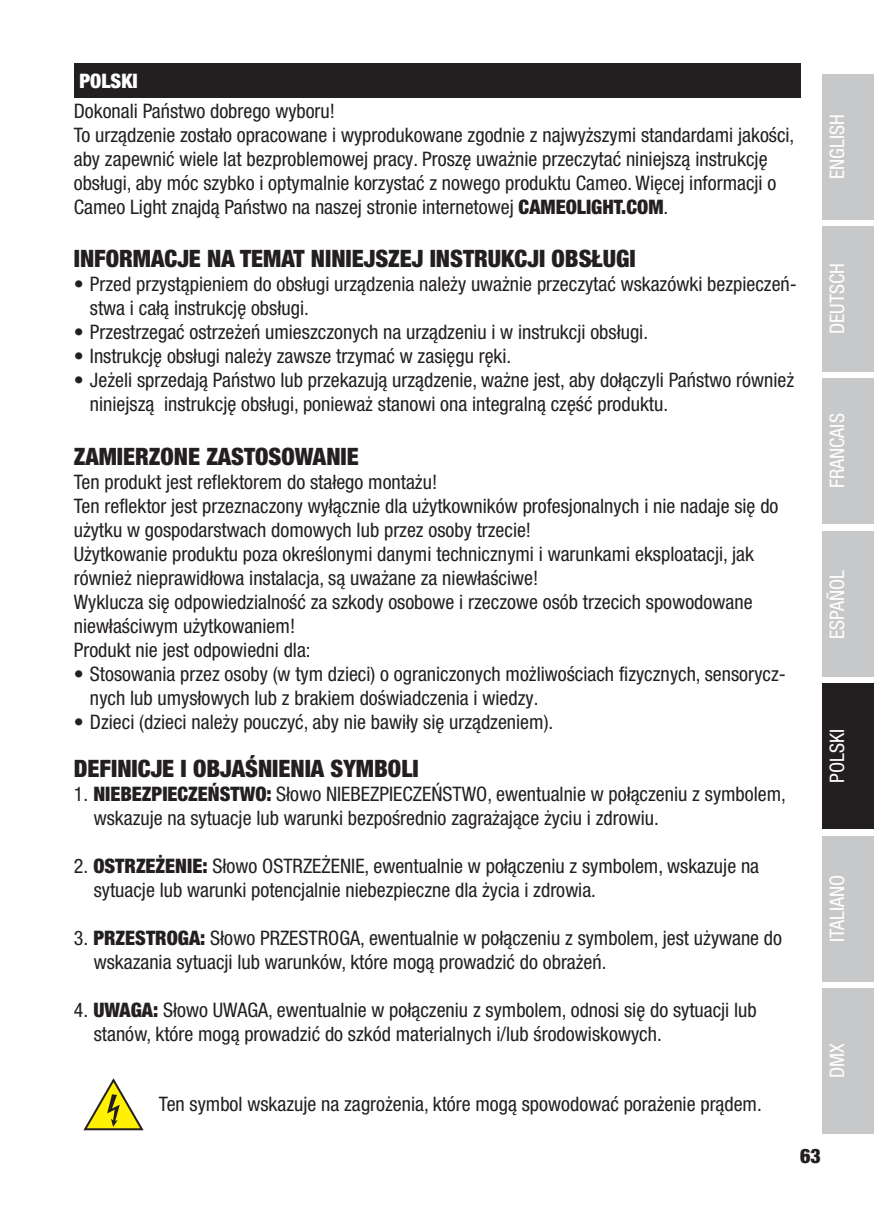
<style>
.page{position:relative;width:874px;height:1225px;background:#fff}
.page>*{position:absolute;margin:0;border:0;box-sizing:border-box;transform-origin:0 0}
.t1{font:900 condensed 24px "Helvetica Neue LT Pro";color:#231f20}
.t2{font:condensed 20px/24px "Helvetica Neue LT Pro";color:#231f20}
.t3{font:condensed 20px "Helvetica Neue LT Std";color:#fff}
.t4{font:900 condensed 20px "Helvetica Neue LT Pro";color:#fff}
.t5{font:900 condensed 20px "Helvetica Neue LT Std";color:#231f20}
.s1{font-weight:900}
</style>
<div class="page">
<div style="left:821px;top:988px;width:52px;height:146px;background:#c7c8ca"></div>
<div style="left:821px;top:74px;width:52px;height:145px;background:#c7c8ca"></div>
<div style="left:821px;top:226px;width:52px;height:145px;background:#c7c8ca"></div>
<div style="left:821px;top:378px;width:52px;height:146px;background:#c7c8ca"></div>
<div style="left:821px;top:531px;width:52px;height:146px;background:#c7c8ca"></div>
<div style="left:821px;top:683px;width:52px;height:146px;background:#231f20"></div>
<div style="left:821px;top:836px;width:52px;height:145px;background:#c7c8ca"></div>
<div style="left:74px;top:63px;width:725px;height:35px;background:#231f20"></div>
<svg style="left:83px;top:1078px;width:61px;height:53px"></svg>
<p class="t4" style="left:79px;top:69px;width:60px">POLSKI</p>
<p class="t2" style="left:74px;top:98px;width:721px">Dokonali Państwo dobrego wyboru!<br>To urządzenie zostało opracowane i wyprodukowane zgodnie z najwyższymi standardami jakości, aby zapewnić wiele lat bezproblemowej pracy. Proszę uważnie przeczytać niniejszą instrukcję obsługi, aby móc szybko i optymalnie korzystać z nowego produktu Cameo. Więcej informacji o Cameo Light znajdą Państwo na naszej stronie internetowej <span class="s1">CAMEOLIGHT.COM</span>.</p>
<p class="t1" style="left:74px;top:244px;width:563px">INFORMACJE NA TEMAT NINIEJSZEJ INSTRUKCJI OBSŁUGI</p>
<p class="t2" style="left:90px;top:272px;width:708px;text-indent:-16px">• Przed przystąpieniem do obsługi urządzenia należy uważnie przeczytać wskazówki bezpieczeń&shy;stwa i całą instrukcję obsługi.</p>
<p class="t2" style="left:74px;top:320px;width:575px">• Przestrzegać ostrzeżeń umieszczonych na urządzeniu i w instrukcji obsługi.</p>
<p class="t2" style="left:74px;top:344px;width:439px">• Instrukcję obsługi należy zawsze trzymać w zasięgu ręki.</p>
<p class="t2" style="left:90px;top:368px;width:705px;text-indent:-16px">• Jeżeli sprzedają Państwo lub przekazują urządzenie, ważne jest, aby dołączyli Państwo również niniejszą instrukcję obsługi, ponieważ stanowi ona integralną część produktu.</p>
<p class="t1" style="left:74px;top:442px;width:286px">ZAMIERZONE ZASTOSOWANIE</p>
<p class="t2" style="left:74px;top:470px;width:705px">Ten produkt jest reflektorem do stałego montażu!<br>Ten reflektor jest przeznaczony wyłącznie dla użytkowników profesjonalnych i nie nadaje się do użytku w gospodarstwach domowych lub przez osoby trzecie!<br>Użytkowanie produktu poza określonymi danymi technicznymi i warunkami eksploatacji, jak również nieprawidłowa instalacja, są uważane za niewłaściwe!<br>Wyklucza się odpowiedzialność za szkody osobowe i rzeczowe osób trzecich spowodowane niewłaściwym użytkowaniem!<br>Produkt nie jest odpowiedni dla:</p>
<p class="t2" style="left:90px;top:662px;width:697px;text-indent:-16px">• Stosowania przez osoby (w tym dzieci) o ograniczonych możliwościach fizycznych, sensorycz&shy;nych lub umysłowych lub z brakiem doświadczenia i wiedzy.</p>
<p class="t2" style="left:74px;top:710px;width:481px">• Dzieci (dzieci należy pouczyć, aby nie bawiły się urządzeniem).</p>
<p class="t1" style="left:74px;top:754px;width:346px">DEFINICJE I OBJAŚNIENIA SYMBOLI</p>
<p class="t2" style="left:94px;top:782px;width:693px;text-indent:-20px">1. <span class="s1">NIEBEZPIECZEŃSTWO:</span> Słowo NIEBEZPIECZEŃSTWO, ewentualnie w połączeniu z symbolem, wskazuje na sytuacje lub warunki bezpośrednio zagrażające życiu i zdrowiu.</p>
<p class="t2" style="left:94px;top:854px;width:666px;text-indent:-20px">2. <span class="s1">OSTRZEŻENIE:</span> Słowo OSTRZEŻENIE, ewentualnie w połączeniu z symbolem, wskazuje na sytuacje lub warunki potencjalnie niebezpieczne dla życia i zdrowia.</p>
<p class="t2" style="left:94px;top:926px;width:689px;text-indent:-20px">3. <span class="s1">PRZESTROGA:</span> Słowo PRZESTROGA, ewentualnie w połączeniu z symbolem, jest używane do wskazania sytuacji lub warunków, które mogą prowadzić do obrażeń.</p>
<p class="t2" style="left:94px;top:998px;width:664px;text-indent:-20px">4. <span class="s1">UWAGA:</span> Słowo UWAGA, ewentualnie w połączeniu z symbolem, odnosi się do sytuacji lub stanów, które mogą prowadzić do szkód materialnych i/lub środowiskowych.</p>
<p class="t2" style="left:159px;top:1092px;width:604px">Ten symbol wskazuje na zagrożenia, które mogą spowodować porażenie prądem.</p>
<p class="t3" style="left:824px;top:179px;width:66px;rotate:-90deg">ENGLISH</p>
<p class="t3" style="left:824px;top:334px;width:73px;rotate:-90deg">DEUTSCH</p>
<p class="t3" style="left:824px;top:488px;width:76px;rotate:-90deg">FRANCAIS</p>
<p class="t3" style="left:825px;top:639px;width:71px;rotate:-90deg">ESPAÑOL</p>
<p class="t3" style="left:825px;top:783px;width:55px;rotate:-90deg">POLSKI</p>
<p class="t3" style="left:825px;top:942px;width:69px;rotate:-90deg">ITALIANO</p>
<p class="t3" style="left:825px;top:1078px;width:36px;rotate:-90deg">DMX</p>
<p class="t5" style="left:799px;top:1143px;width:22px">63</p>
</div>
